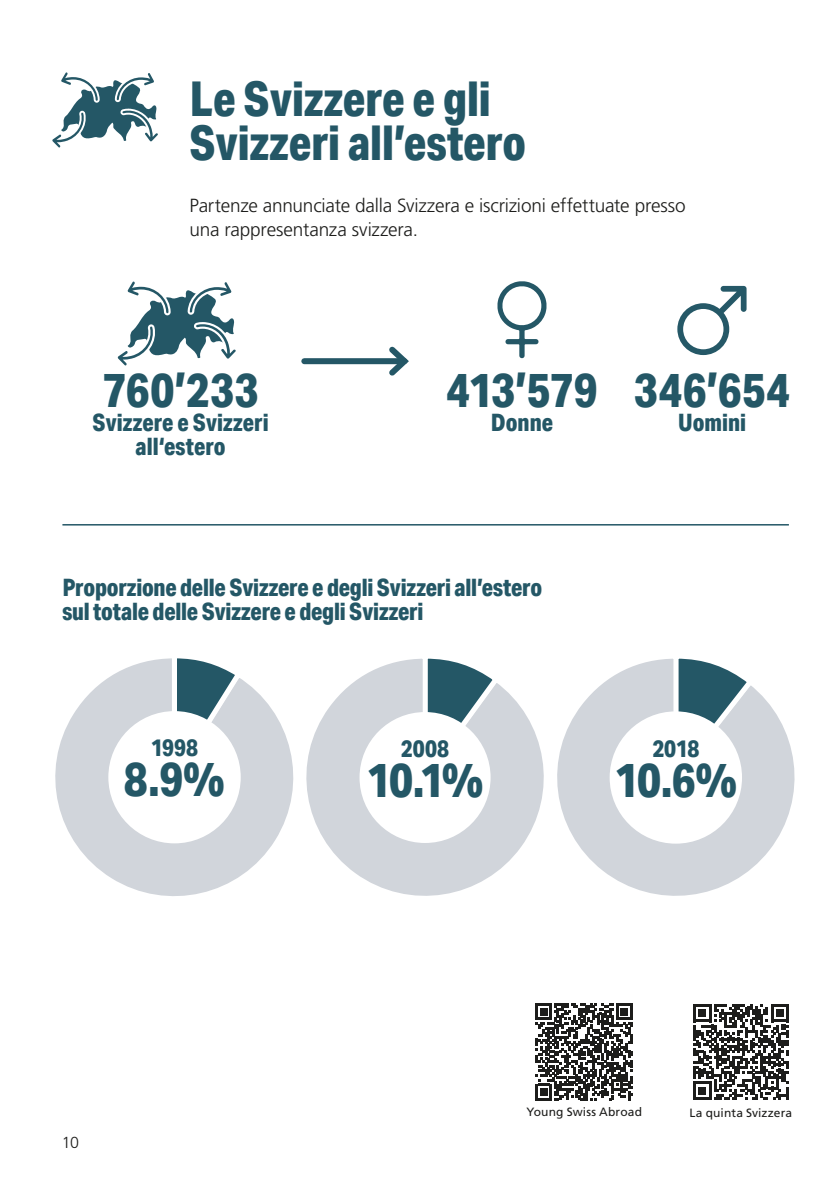
<style>
.page{position:relative;width:840px;height:1191px;background:#fff}
.page>*{position:absolute;margin:0;border:0;box-sizing:border-box;transform-origin:0 0}
.t1{font:800 48px/44px "Aktiv Grotesk Cd";color:#245766}
.t2{font:800 24px/24px "Aktiv Grotesk Cd";letter-spacing:-.005em;color:#245766;text-align:center}
.t3{font:300 19px/24px "Frutiger LT Pro";letter-spacing:-.01em;color:#1d1d1b}
.t4{font:300 16px "Frutiger LT Pro";color:#1d1d1b}
.t5{font:12px "Frutiger LT Pro";letter-spacing:.01em;color:#1d1d1b}
</style>
<div class="page">
<svg style="left:55px;top:658px;width:233px;height:238px"></svg>
<svg style="left:168px;top:658px;width:76px;height:124px"></svg>
<div style="left:111px;top:713px;width:127px;height:128px;background:#fff;border-radius:50%"></div>
<div style="left:108px;top:711px;width:132px;height:132px;border:5px solid #fff;border-radius:50%"></div>
<svg style="left:288px;top:659px;width:251px;height:237px"></svg>
<svg style="left:418px;top:658px;width:84px;height:124px"></svg>
<div style="left:361px;top:714px;width:127px;height:126px;background:#fff;border-radius:50%"></div>
<div style="left:359px;top:712px;width:131px;height:131px;border:5px solid #fff;border-radius:50%"></div>
<svg style="left:539px;top:659px;width:256px;height:237px"></svg>
<svg style="left:669px;top:658px;width:87px;height:124px"></svg>
<div style="left:611px;top:713px;width:128px;height:128px;background:#fff;border-radius:50%"></div>
<div style="left:609px;top:711px;width:132px;height:132px;border:5px solid #fff;border-radius:50%"></div>
<svg style="left:117px;top:281px;width:119px;height:85px"></svg>
<svg style="left:497px;top:281px;width:49px;height:77px"></svg>
<svg style="left:677px;top:286px;width:69px;height:69px"></svg>
<div style="left:304px;top:358px;width:100px;height:6px;background:#245766"></div>
<svg style="left:383px;top:346px;width:26px;height:30px"></svg>
<hr style="left:62px;top:524px;width:726px;height:1px;background:#245766">
<svg style="left:535px;top:1003px;width:97px;height:97px"></svg>
<svg style="left:693px;top:1004px;width:95px;height:95px"></svg>
<svg style="left:52px;top:72px;width:106px;height:76px"></svg>
<h1 class="t1" style="left:189px;top:76px;width:338px">Le Svizzere e gli<br>Svizzeri all’estero</h1>
<p class="t3" style="left:189px;top:194px;width:497px">Partenze annunciate dalla Svizzera e iscrizioni effettuate presso una rappresentanza svizzera.</p>
<h1 class="t1" style="left:103px;top:367px;width:157px">760’233</h1>
<p class="t2" style="left:92px;top:410px;width:177px">Svizzere e Svizzeri all‘estero</p>
<h1 class="t1" style="left:446px;top:367px;width:153px">413’579</h1>
<p class="t2" style="left:490px;top:410px;width:64px">Donne</p>
<h1 class="t1" style="left:633px;top:367px;width:158px">346’654</h1>
<p class="t2" style="left:677px;top:410px;width:69px">Uomini</p>
<p class="t2" style="left:62px;top:575px;width:481px;text-align:left">Proporzione delle Svizzere e degli Svizzeri all’estero sul totale delle Svizzere e degli Svizzeri</p>
<p class="t2" style="left:151px;top:735px;width:49px">1998</p>
<h1 class="t1" style="left:124px;top:756px;width:102px">8.9%</h1>
<p class="t2" style="left:400px;top:735px;width:50px">2008</p>
<h1 class="t1" style="left:366px;top:756px;width:118px">10.1%</h1>
<p class="t2" style="left:652px;top:735px;width:48px">2018</p>
<h1 class="t1" style="left:614px;top:756px;width:124px">10.6%</h1>
<p class="t4" style="left:62px;top:1133px;width:19px">10</p>
<p class="t5" style="left:526px;top:1105px;width:117px">Young Swiss Abroad</p>
<p class="t5" style="left:689px;top:1105px;width:104px">La quinta Svizzera</p>
</div>
